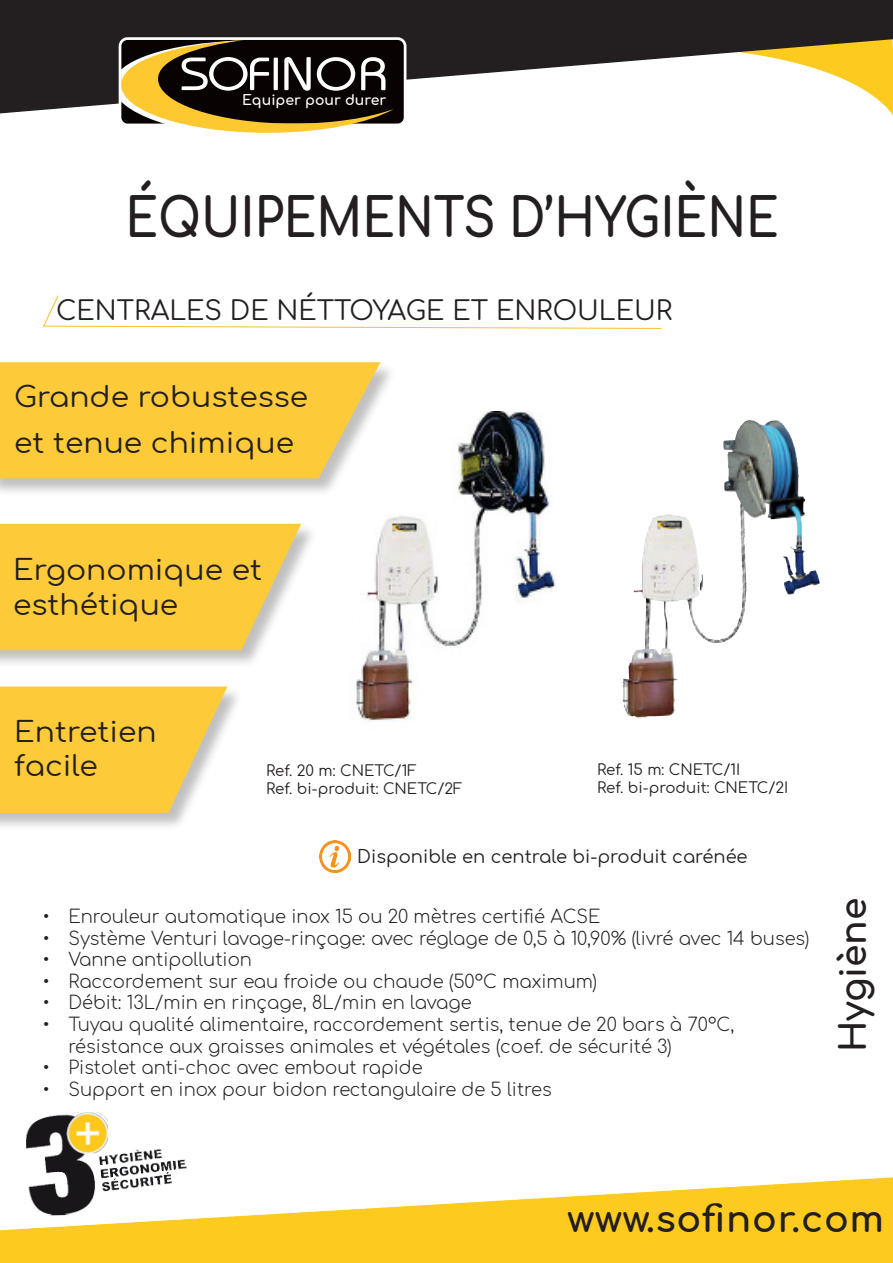
<style>
.page{position:relative;width:893px;height:1263px;background:#fff}
.page>*{position:absolute;margin:0;border:0;box-sizing:border-box;transform-origin:0 0}
.t1{font:700 53.7px "Comfortaa";color:#231f20;scale:.87 1}
.t2{font:700 36.45px "Comfortaa";letter-spacing:.02em;color:#231f20}
.t3{font:700 36px "Comfortaa";color:#231f20}
.t4{font:28.35px/34.3px "Comfortaa";color:#231f20;scale:1.05 1}
.t5{font:26.55px "Comfortaa";color:#231f20}
.t6{font:300 18px/21.6px "Comfortaa";color:#231f20}
.t7{font:18px "Comfortaa";color:#231f20}
.t8{font:15px "Comfortaa";color:#231f20}
.t9{font:700 14.1px "Comfortaa";color:#fff}
</style>
<div class="page">
<img style="left:356px;top:412px;width:200px;height:309px">
<div style="left:0;top:362px;width:397px;height:134px;background:#231f20;opacity:.28"></div>
<svg style="left:0;top:362px;width:381px;height:116px"></svg>
<div style="left:0;top:523px;width:318px;height:146px;background:#231f20;opacity:.28"></div>
<svg style="left:0;top:524px;width:301px;height:126px"></svg>
<div style="left:0;top:686px;width:244px;height:145px;background:#231f20;opacity:.28"></div>
<svg style="left:0;top:686px;width:227px;height:127px"></svg>
<img style="left:26px;top:1112px;width:161px;height:65px">
<img style="left:320px;top:841px;width:31px;height:31px">
<img style="left:647px;top:420px;width:100px;height:220px">
<svg style="left:43px;top:295px;width:619px;height:34px"></svg>
<img style="left:0;top:1177px;width:893px;height:86px">
<svg style="left:0;top:0;width:893px;height:115px"></svg>
<div style="left:120px;top:39px;width:285px;height:86px;background:#080302;border-radius:7px"></div>
<div style="left:119px;top:37px;width:287px;height:89px;border:3px solid #fff;border-radius:7px"></div>
<svg style="left:121px;top:40px;width:273px;height:93px"></svg>
<p class="t9" style="left:242px;top:87px;width:146px">Equiper pour durer</p>
<p class="t1" style="left:125px;top:168px;width:752px">ÉQUIPEMENTS D’HYGIÈNE</p>
<p class="t5" style="left:56px;top:286px;width:618px">CENTRALES DE NÉTTOYAGE ET ENROULEUR</p>
<p class="t4" style="left:14px;top:370px;width:282px;line-height:45.8px">Grande robustesse et tenue chimique</p>
<p class="t4" style="left:13px;top:549px;width:239px">Ergonomique et esthétique</p>
<p class="t4" style="left:14px;top:710px;width:137px">Entretien facile</p>
<p class="t8" style="left:266px;top:757px;width:152px">Ref. 20 m: CNETC/1F</p>
<p class="t8" style="left:266px;top:775px;width:198px">Ref. bi-produit: CNETC/2F</p>
<p class="t8" style="left:597px;top:756px;width:145px">Ref. 15 m: CNETC/1I</p>
<p class="t8" style="left:597px;top:774px;width:193px">Ref. bi-produit: CNETC/2I</p>
<p class="t7" style="left:357px;top:840px;width:392px">Disponible en centrale bi-produit carénée</p>
<p class="t6" style="left:43px;top:903px;width:559px">• Enrouleur automatique inox 15 ou 20 mètres certifié ACSE</p>
<p class="t6" style="left:43px;top:924px;width:768px">• Système Venturi lavage-rinçage: avec réglage de 0,5 à 10,90% (livré avec 14 buses)</p>
<p class="t6" style="left:43px;top:946px;width:211px">• Vanne antipollution</p>
<p class="t6" style="left:43px;top:968px;width:556px">• Raccordement sur eau froide ou chaude (50°C maximum)</p>
<p class="t6" style="left:43px;top:989px;width:430px">• Débit: 13L/min en rinçage, 8L/min en lavage</p>
<p class="t6" style="left:68px;top:1011px;width:667px;text-indent:-26px">• Tuyau qualité alimentaire, raccordement sertis, tenue de 20 bars à 70°C, résistance aux graisses animales et végétales (coef. de sécurité 3)</p>
<p class="t6" style="left:43px;top:1054px;width:381px">• Pistolet anti-choc avec embout rapide</p>
<p class="t6" style="left:43px;top:1076px;width:510px">• Support en inox pour bidon rectangulaire de 5 litres</p>
<p class="t3" style="left:820px;top:1052px;width:156px;rotate:-90deg">Hygiène</p>
<p class="t2" style="left:567px;top:1185px;width:318px">www.sofinor.com</p>
</div>
